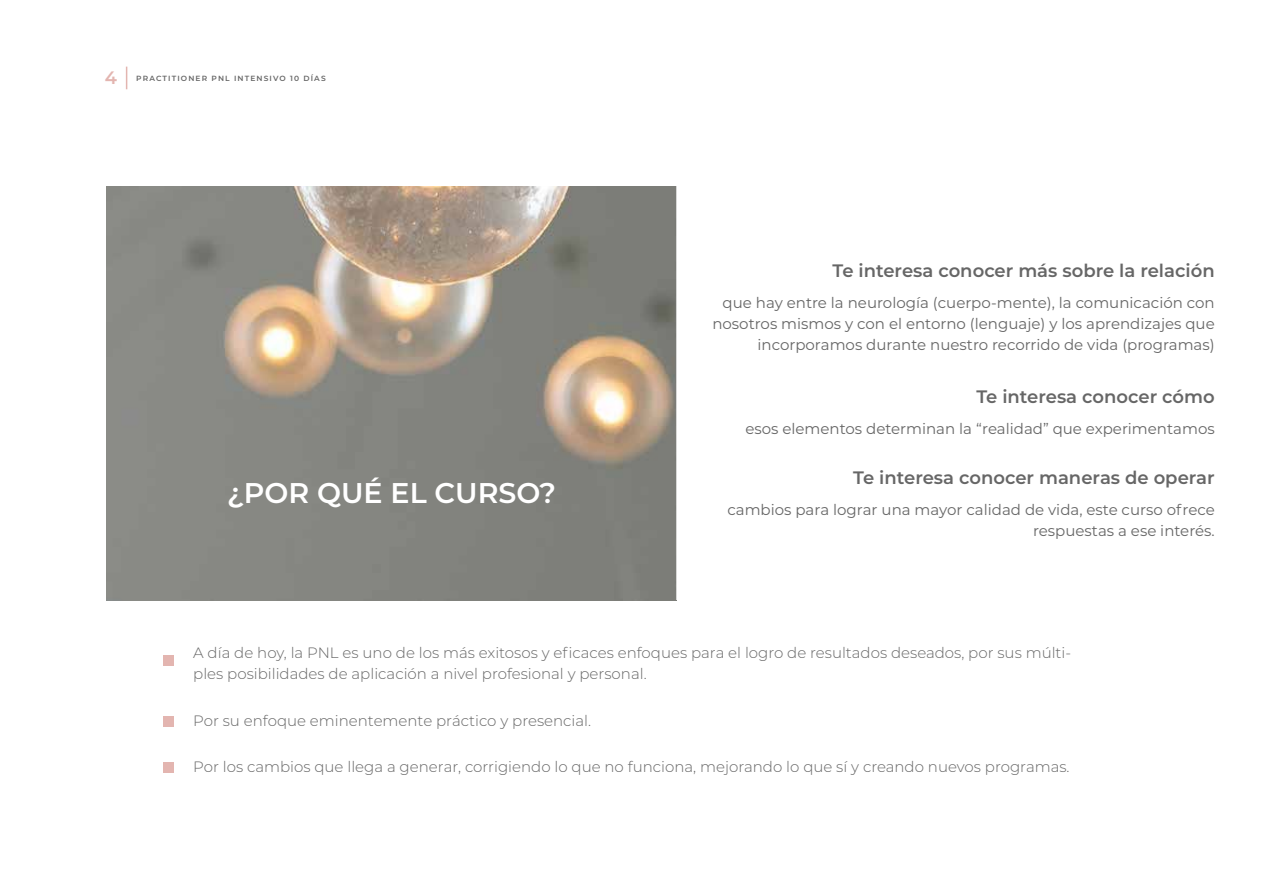
<style>
.page{position:relative;width:1263px;height:893px;background:#fff}
.page>*{position:absolute;margin:0;border:0;box-sizing:border-box;transform-origin:0 0}
.t1{font:600 28.5px "Montserrat";color:#fff}
.t2{font:600 18px "Montserrat";color:#666}
.t3{font:600 18px "Montserrat";color:#e3b5b0}
.t4{font:300 15px/21px "Montserrat";color:#666}
.t5{font:15px/21px "Montserrat";color:#666;text-align:right}
.t6{font:600 7.5px "Montserrat";letter-spacing:.15em;color:#666}
</style>
<div class="page">
<svg style="left:126px;top:67px;width:1px;height:22px"></svg>
<img style="left:106px;top:187px;width:570px;height:413px">
<div style="left:163px;top:655px;width:10px;height:10px;background:#e3b5b0"></div>
<div style="left:163px;top:716px;width:10px;height:10px;background:#e3b5b0"></div>
<div style="left:163px;top:762px;width:10px;height:10px;background:#e3b5b0"></div>
<p class="t3" style="left:105px;top:65px;width:14px">4</p>
<p class="t6" style="left:136px;top:73px;width:191px">PRACTITIONER PNL INTENSIVO 10 DÍAS</p>
<h1 class="t1" style="left:227px;top:472px;width:330px">¿POR QUÉ EL CURSO?</h1>
<p class="t2" style="left:832px;top:257px;width:384px">Te interesa conocer más sobre la relación</p>
<p class="t5" style="left:712px;top:291px;width:504px">que hay entre la neurología (cuerpo-mente), la comunicación con nosotros mismos y con el entorno (lenguaje) y los aprendizajes que incorporamos durante nuestro recorrido de vida (programas)</p>
<p class="t2" style="left:976px;top:384px;width:240px">Te interesa conocer cómo</p>
<p class="t5" style="left:745px;top:418px;width:471px">esos elementos determinan la “realidad” que experimentamos</p>
<p class="t2" style="left:853px;top:465px;width:363px">Te interesa conocer maneras de operar</p>
<p class="t5" style="left:727px;top:499px;width:489px">cambios para lograr una mayor calidad de vida, este curso ofrece respuestas a ese interés.</p>
<p class="t4" style="left:193px;top:642px;width:879px">A día de hoy, la PNL es uno de los más exitosos y eficaces enfoques para el logro de resultados deseados, por sus múlti&shy;ples posibilidades de aplicación a nivel profesional y personal.</p>
<p class="t4" style="left:193px;top:710px;width:399px">Por su enfoque eminentemente práctico y presencial.</p>
<p class="t4" style="left:193px;top:756px;width:878px">Por los cambios que llega a generar, corrigiendo lo que no funciona, mejorando lo que sí y creando nuevos programas.</p>
</div>
